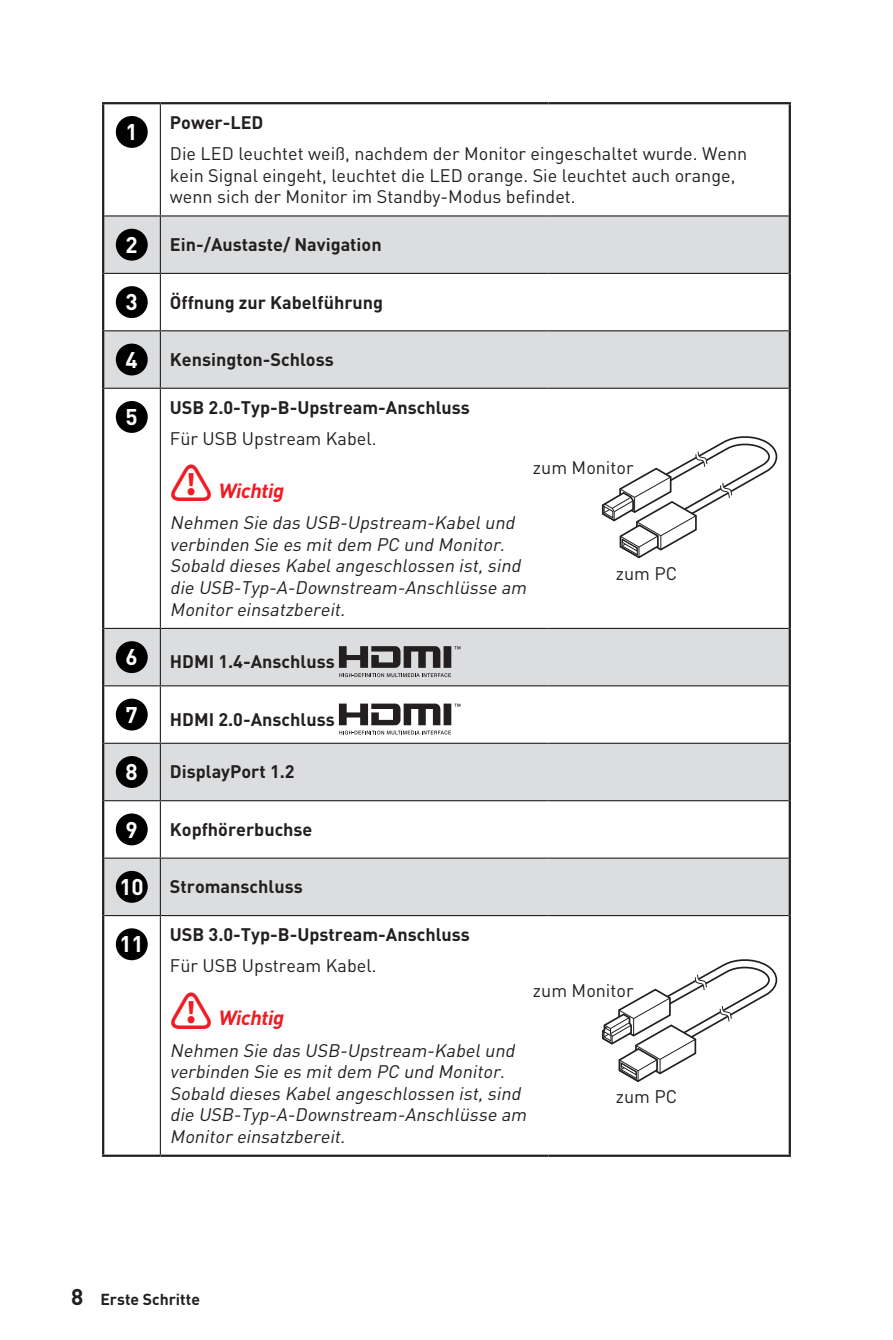
<style>
.page{position:relative;width:893px;height:1340px;background:#fff}
.page>*{position:absolute;margin:0;border:0;box-sizing:border-box;transform-origin:0 0}
.t1{font:700 22.5px "MSI Din Pro Noto CJK";color:#fff}
.t2{font:italic 700 20.25px "MSI Din Pro Noto CJK";color:#ee1d23}
.t3{font:italic 18px/21.6px "MSI Din Pro Noto CJK";color:#231f20}
.t4{font:18px/21.6px "MSI Din Pro Noto CJK";color:#231f20}
.t5{font:700 18px "MSI Din Pro Noto CJK";color:#231f20}
.t6{font:700 15.75px "MSI Din Pro Noto CJK";color:#231f20}
.s1{font-style:normal;font-size:42.75px}
.s2{font-size:22.5px;color:#fff}
.s3{font-size:22.5px}
</style>
<div class="page">
<svg style="left:104px;top:216px;width:685px;height:699px"></svg>
<hr style="left:160px;top:104px;width:1px;height:111px;background:#231f20">
<hr style="left:104px;top:215px;width:56px;height:1px;background:#231f20">
<hr style="left:160px;top:215px;width:389px;height:1px;background:#231f20">
<hr style="left:160px;top:216px;width:1px;height:57px;background:#231f20">
<hr style="left:549px;top:215px;width:240px;height:1px;background:#231f20">
<hr style="left:104px;top:273px;width:56px;height:1px;background:#231f20">
<hr style="left:160px;top:273px;width:389px;height:1px;background:#231f20">
<hr style="left:160px;top:274px;width:1px;height:56px;background:#231f20">
<hr style="left:549px;top:273px;width:240px;height:1px;background:#231f20">
<hr style="left:104px;top:330px;width:56px;height:1px;background:#231f20">
<hr style="left:160px;top:330px;width:389px;height:1px;background:#231f20">
<hr style="left:160px;top:331px;width:1px;height:57px;background:#231f20">
<hr style="left:549px;top:330px;width:240px;height:1px;background:#231f20">
<hr style="left:104px;top:388px;width:56px;height:1px;background:#231f20">
<hr style="left:160px;top:389px;width:1px;height:239px;background:#231f20">
<hr style="left:104px;top:628px;width:56px;height:1px;background:#231f20">
<hr style="left:160px;top:629px;width:1px;height:56px;background:#231f20">
<hr style="left:104px;top:685px;width:56px;height:1px;background:#231f20">
<hr style="left:160px;top:686px;width:1px;height:56px;background:#231f20">
<hr style="left:104px;top:742px;width:56px;height:2px;background:#231f20">
<hr style="left:160px;top:742px;width:389px;height:2px;background:#231f20">
<hr style="left:160px;top:743px;width:1px;height:57px;background:#231f20">
<hr style="left:549px;top:742px;width:240px;height:2px;background:#231f20">
<hr style="left:104px;top:800px;width:56px;height:1px;background:#231f20">
<hr style="left:104px;top:857px;width:56px;height:1px;background:#231f20">
<hr style="left:160px;top:858px;width:1px;height:57px;background:#231f20">
<hr style="left:104px;top:915px;width:56px;height:1px;background:#231f20">
<hr style="left:160px;top:916px;width:1px;height:238px;background:#231f20">
<hr style="left:549px;top:1154px;width:242px;height:2px;background:#231f20">
<hr style="left:160px;top:628px;width:389px;height:1px;background:#231f20">
<hr style="left:549px;top:628px;width:240px;height:1px;background:#231f20">
<hr style="left:160px;top:685px;width:389px;height:1px;background:#231f20">
<hr style="left:549px;top:685px;width:240px;height:1px;background:#231f20">
<hr style="left:160px;top:388px;width:389px;height:1px;background:#231f20">
<hr style="left:549px;top:388px;width:240px;height:1px;background:#231f20">
<hr style="left:160px;top:800px;width:389px;height:1px;background:#231f20">
<hr style="left:160px;top:801px;width:1px;height:56px;background:#231f20">
<hr style="left:549px;top:800px;width:240px;height:1px;background:#231f20">
<hr style="left:160px;top:857px;width:389px;height:1px;background:#231f20">
<hr style="left:549px;top:857px;width:240px;height:1px;background:#231f20">
<hr style="left:160px;top:915px;width:389px;height:1px;background:#231f20">
<hr style="left:549px;top:915px;width:240px;height:1px;background:#231f20">
<hr style="left:102px;top:102px;width:58px;height:2px;background:#231f20">
<hr style="left:102px;top:104px;width:2px;height:112px;background:#231f20">
<hr style="left:160px;top:102px;width:389px;height:2px;background:#231f20">
<hr style="left:549px;top:102px;width:242px;height:2px;background:#231f20">
<hr style="left:789px;top:104px;width:2px;height:112px;background:#231f20">
<hr style="left:102px;top:216px;width:2px;height:57px;background:#231f20">
<hr style="left:789px;top:216px;width:2px;height:57px;background:#231f20">
<hr style="left:102px;top:273px;width:2px;height:58px;background:#231f20">
<hr style="left:789px;top:273px;width:2px;height:58px;background:#231f20">
<hr style="left:102px;top:331px;width:2px;height:57px;background:#231f20">
<hr style="left:789px;top:331px;width:2px;height:57px;background:#231f20">
<hr style="left:102px;top:388px;width:2px;height:240px;background:#231f20">
<hr style="left:102px;top:628px;width:2px;height:58px;background:#231f20">
<hr style="left:789px;top:628px;width:2px;height:58px;background:#231f20">
<hr style="left:102px;top:686px;width:2px;height:57px;background:#231f20">
<hr style="left:789px;top:686px;width:2px;height:57px;background:#231f20">
<hr style="left:102px;top:743px;width:2px;height:57px;background:#231f20">
<hr style="left:789px;top:743px;width:2px;height:57px;background:#231f20">
<hr style="left:102px;top:800px;width:2px;height:58px;background:#231f20">
<hr style="left:789px;top:800px;width:2px;height:58px;background:#231f20">
<hr style="left:102px;top:858px;width:2px;height:57px;background:#231f20">
<hr style="left:789px;top:858px;width:2px;height:57px;background:#231f20">
<hr style="left:102px;top:915px;width:2px;height:239px;background:#231f20">
<hr style="left:102px;top:1154px;width:58px;height:2px;background:#231f20">
<hr style="left:160px;top:1154px;width:389px;height:2px;background:#231f20">
<hr style="left:789px;top:388px;width:2px;height:240px;background:#231f20">
<hr style="left:789px;top:915px;width:2px;height:239px;background:#231f20">
<div style="left:117px;top:118px;width:29px;height:28px;background:#000;border-radius:50%"></div>
<div style="left:116px;top:116px;width:32px;height:32px;border:3px solid #000;border-radius:50%"></div>
<div style="left:117px;top:230px;width:29px;height:29px;background:#000;border-radius:50%"></div>
<div style="left:116px;top:229px;width:32px;height:32px;border:3px solid #000;border-radius:50%"></div>
<div style="left:117px;top:288px;width:29px;height:28px;background:#000;border-radius:50%"></div>
<div style="left:116px;top:286px;width:32px;height:32px;border:3px solid #000;border-radius:50%"></div>
<div style="left:117px;top:345px;width:29px;height:29px;background:#000;border-radius:50%"></div>
<div style="left:116px;top:343px;width:32px;height:32px;border:3px solid #000;border-radius:50%"></div>
<div style="left:117px;top:402px;width:29px;height:29px;background:#000;border-radius:50%"></div>
<div style="left:116px;top:401px;width:32px;height:32px;border:3px solid #000;border-radius:50%"></div>
<svg style="left:601px;top:433px;width:177px;height:126px"></svg>
<div style="left:117px;top:643px;width:29px;height:28px;background:#000;border-radius:50%"></div>
<div style="left:116px;top:641px;width:32px;height:32px;border:3px solid #000;border-radius:50%"></div>
<svg style="left:339px;top:646px;width:121px;height:31px;background:#858485"></svg>
<div style="left:117px;top:700px;width:29px;height:29px;background:#000;border-radius:50%"></div>
<div style="left:116px;top:698px;width:32px;height:32px;border:3px solid #000;border-radius:50%"></div>
<svg style="left:339px;top:703px;width:121px;height:31px"></svg>
<div style="left:117px;top:757px;width:29px;height:29px;background:#000;border-radius:50%"></div>
<div style="left:116px;top:756px;width:32px;height:32px;border:3px solid #000;border-radius:50%"></div>
<div style="left:117px;top:815px;width:29px;height:28px;background:#000;border-radius:50%"></div>
<div style="left:116px;top:813px;width:32px;height:32px;border:3px solid #000;border-radius:50%"></div>
<div style="left:117px;top:872px;width:29px;height:29px;background:#000;border-radius:50%"></div>
<div style="left:116px;top:870px;width:32px;height:32px;border:3px solid #000;border-radius:50%"></div>
<div style="left:117px;top:930px;width:29px;height:28px;background:#000;border-radius:50%"></div>
<div style="left:116px;top:928px;width:32px;height:32px;border:3px solid #000;border-radius:50%"></div>
<svg style="left:602px;top:959px;width:176px;height:123px"></svg>
<p class="t1" style="left:126px;top:119px;width:14px">1</p>
<p class="t5" style="left:170px;top:112px;width:95px">Power-LED</p>
<p class="t4" style="left:170px;top:143px;width:579px">Die LED leuchtet weiß, nachdem der Monitor eingeschaltet wurde. Wenn kein Signal eingeht, leuchtet die LED orange. Sie leuchtet auch orange, wenn sich der Monitor im Standby-Modus befindet.</p>
<p class="t1" style="left:126px;top:232px;width:14px">2</p>
<p class="t5" style="left:170px;top:234px;width:213px">Ein-/Austaste/ Navigation</p>
<p class="t1" style="left:126px;top:289px;width:14px">3</p>
<p class="t5" style="left:170px;top:292px;width:215px">Öffnung zur Kabelführung</p>
<p class="t1" style="left:126px;top:347px;width:14px">4</p>
<p class="t5" style="left:170px;top:349px;width:165px">Kensington-Schloss</p>
<p class="t1" style="left:126px;top:404px;width:14px">5</p>
<p class="t5" style="left:170px;top:397px;width:301px">USB 2.0-Typ-B-Upstream-Anschluss</p>
<p class="t4" style="left:170px;top:428px;width:208px">Für USB Upstream Kabel.</p>
<p class="t2" style="left:170px;top:479px;width:125px"><span class="s1">⚠</span> Wichtig</p>
<p class="t3" style="left:170px;top:512px;width:367px">NehmenSiedasUSB-Upstream-Kabelund verbindenSieesmitdemPCundMonitor.<br>SobalddiesesKabelangeschlossenist,sind dieUSB-Typ-A-Downstream-Anschlüsseam Monitoreinsatzbereit.</p>
<p class="t4" style="left:533px;top:457px;width:102px">zum Monitor</p>
<p class="t4" style="left:616px;top:562px;width:63px">zum PC</p>
<p class="t1" style="left:126px;top:644px;width:14px">6</p>
<p class="t5" style="left:170px;top:651px;width:166px">HDMI 1.4-Anschluss</p>
<p class="t1" style="left:126px;top:701px;width:14px">7</p>
<p class="t5" style="left:170px;top:708px;width:166px">HDMI 2.0-Anschluss</p>
<p class="t1" style="left:126px;top:759px;width:14px">8</p>
<p class="t5" style="left:170px;top:761px;width:126px">DisplayPort 1.2</p>
<p class="t1" style="left:126px;top:816px;width:14px">9</p>
<p class="t5" style="left:170px;top:819px;width:144px">Kopfhörerbuchse</p>
<p class="t5" style="left:119px;top:876px;width:185px"><span class="s2">10</span> Stromanschluss</p>
<p class="t1" style="left:119px;top:931px;width:26px">11</p>
<p class="t5" style="left:170px;top:924px;width:301px">USB 3.0-Typ-B-Upstream-Anschluss</p>
<p class="t4" style="left:170px;top:955px;width:208px">Für USB Upstream Kabel.</p>
<p class="t2" style="left:170px;top:1006px;width:125px"><span class="s1">⚠</span> Wichtig</p>
<p class="t3" style="left:170px;top:1039px;width:367px">NehmenSiedasUSB-Upstream-Kabelund verbindenSieesmitdemPCundMonitor.<br>SobalddiesesKabelangeschlossenist,sind dieUSB-Typ-A-Downstream-Anschlüsseam Monitoreinsatzbereit.</p>
<p class="t4" style="left:533px;top:980px;width:102px">zum Monitor</p>
<p class="t4" style="left:616px;top:1085px;width:63px">zum PC</p>
<p class="t6" style="left:71px;top:1289px;width:130px"><span class="s3">8</span> Erste Schritte</p>
</div>
